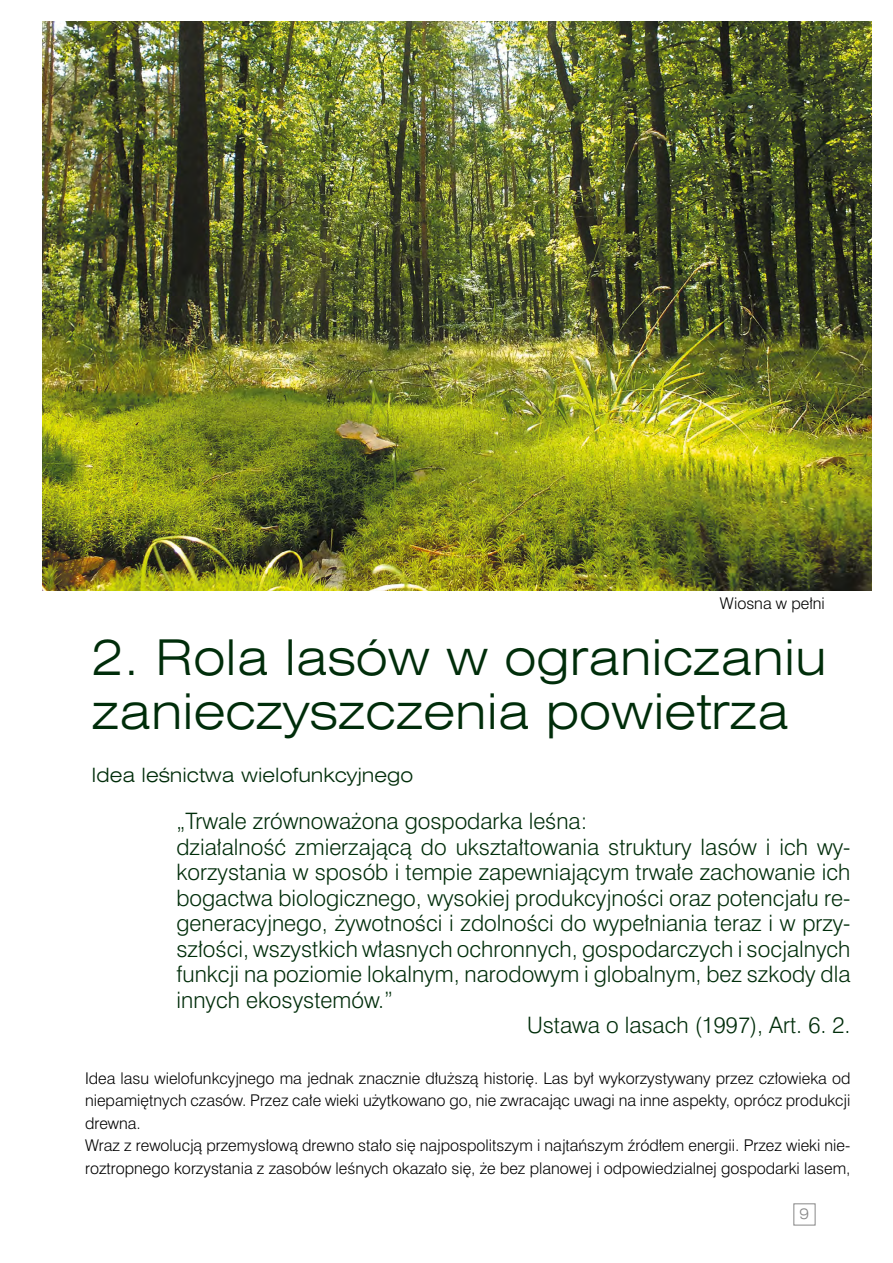
<style>
.page{position:relative;width:893px;height:1263px;background:#fff}
.page>*{position:absolute;margin:0;border:0;box-sizing:border-box;transform-origin:0 0}
.t1{font:45px/54px "Swis 721 Lt Ex PL";color:#002d0a}
.t2{font:21px "Swis 721 Lt PL";color:#002d0a}
.t3{font:18px "Swis 721 Lt Ex PL";color:#002d0a}
.t4{font:15px/22.5px "Swis 721 Lt PL";color:#000}
.t5{font:13.5px "Swis 721 Lt Ex PL";color:#878787}
</style>
<div class="page">
<div style="left:793px;top:1203px;width:22px;height:22px;border:1px solid #878787"></div>
<img style="left:43px;top:21px;width:829px;height:569px">
<p class="t4" style="left:720px;top:591px;width:107px">Wiosna w pełni</p>
<h1 class="t1" style="left:91px;top:630px;width:737px">2. Rola lasów w ograniczaniu zanieczyszczenia powietrza</h1>
<p class="t3" style="left:91px;top:763px;width:323px">Idea leśnictwa wielofunkcyjnego</p>
<p class="t2" style="left:176px;top:807px;width:412px">„Trwale zrównoważona gospodarka leśna:</p>
<p class="t2" style="left:176px;top:833px;width:675px">działalność zmierzającą do ukształtowania struktury lasów i ich wy-</p>
<p class="t2" style="left:176px;top:858px;width:675px">korzystania w sposób i tempie zapewniającym trwałe zachowanie ich</p>
<p class="t2" style="left:176px;top:884px;width:675px">bogactwa biologicznego, wysokiej produkcyjności oraz potencjału re-</p>
<p class="t2" style="left:176px;top:909px;width:675px">generacyjnego, żywotności i zdolności do wypełniania teraz i w przy-</p>
<p class="t2" style="left:176px;top:935px;width:675px">szłości, wszystkich własnych ochronnych, gospodarczych i socjalnych</p>
<p class="t2" style="left:176px;top:960px;width:675px">funkcji na poziomie lokalnym, narodowym i globalnym, bez szkody dla</p>
<p class="t2" style="left:176px;top:986px;width:218px">innych ekosystemów.”</p>
<p class="t2" style="left:527px;top:1011px;width:325px">Ustawa o lasach (1997), Art. 6. 2.</p>
<p class="t4" style="left:85px;top:1066px;width:767px">Idea lasu wielofunkcyjnego ma jednak znacznie dłuższą historię. Las był wykorzystywany przez człowieka od niepamiętnych czasów. Przez całe wieki użytkowano go, nie zwracając uwagi na inne aspekty, oprócz produkcji drewna.<br>Wraz z rewolucją przemysłową drewno stało się najpospolitszym i najtańszym źródłem energii. Przez wieki nie&shy;roztropnego korzystania z zasobów leśnych okazało się, że bez planowej i odpowiedzialnej gospodarki lasem,</p>
<p class="t5" style="left:799px;top:1205px;width:11px">9</p>
</div>
